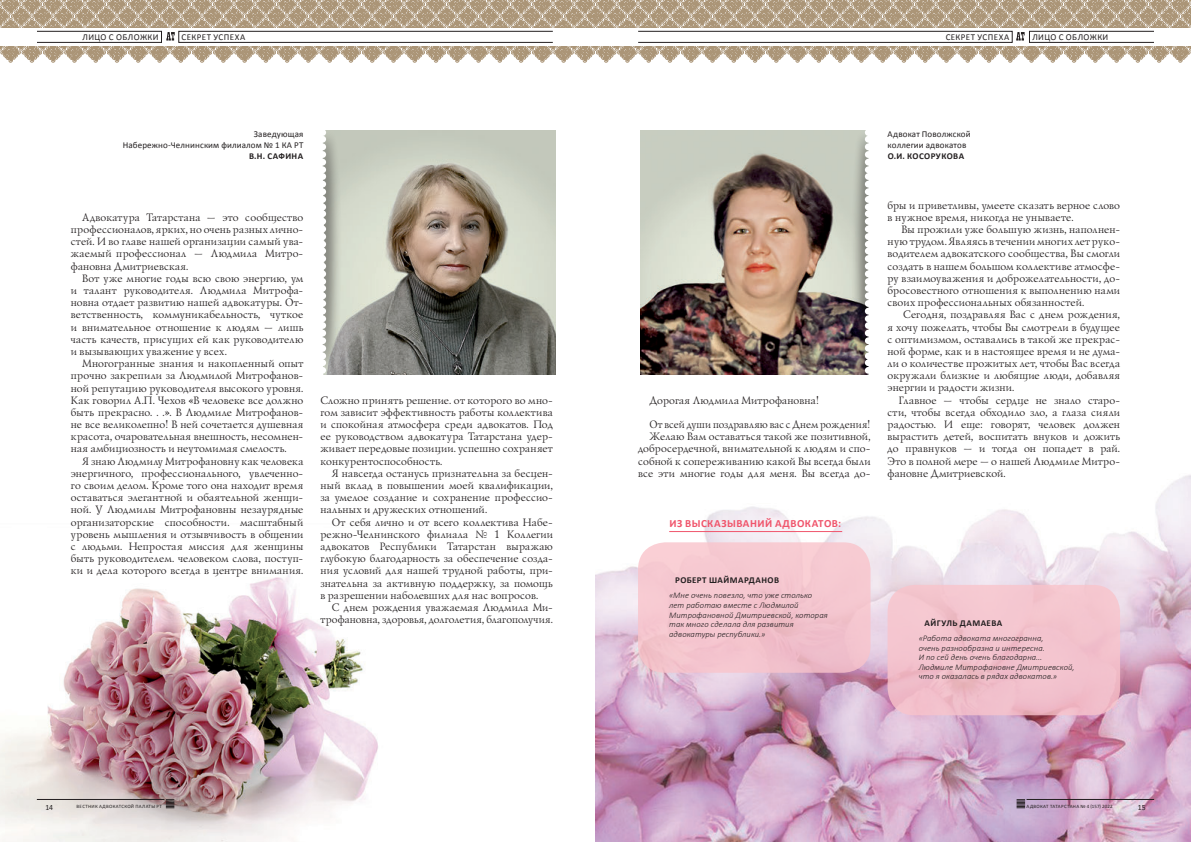
<style>
.page{position:relative;width:1191px;height:842px;background:#fff}
.page>*{position:absolute;margin:0;border:0;box-sizing:border-box;transform-origin:0 0}
.t1{font:11px/12.2px "Lazurski";letter-spacing:.015em;color:#231f20;text-align:justify}
.t2{font:11px/12.2px "Lazurski";letter-spacing:.015em;color:#231f20;text-align:right;scale:.96 1}
.t3{font:700 11px "Calibri";letter-spacing:.04em;color:#f0556c}
.t4{font:9px/11px "Calibri";letter-spacing:.015em;color:#231f20;text-align:right}
.t5{font:700 9px "Calibri";letter-spacing:.05em;color:#231f20}
.t6{font:9px "Calibri";letter-spacing:.04em;color:#231f20}
.t7{font:9px "Calibri";letter-spacing:.045em;color:#231f20}
.t8{font:italic 300 8.6px/9.6px "Calibri";letter-spacing:.005em;color:#231f20}
.t9{font:8px "Calibri";color:#231f20;scale:.96 1}
.t10{font:5px "Calibri";letter-spacing:.04em;color:#231f20}
.t11{font:5px "Calibri";letter-spacing:.06em;color:#231f20}
</style>
<div class="page">
<img style="left:0;top:575px;width:378px;height:267px">
<img style="left:326px;top:130px;width:230px;height:244px">
<div style="left:310px;top:129px;width:32px;height:244px;background:#231f20;opacity:.73"></div>
<svg style="left:310px;top:129px;width:16px;height:246px"></svg>
<hr style="left:37px;top:799px;width:127px;height:1px;background:#231f20">
<svg style="left:166px;top:799px;width:8px;height:9px"></svg>
<img style="left:595px;top:360px;width:596px;height:482px">
<div style="left:638px;top:542px;width:232px;height:131px;background:#f9c4cb;border-radius:27px"></div>
<div style="left:887px;top:585px;width:233px;height:130px;background:#f9c4cb;border-radius:27px"></div>
<hr style="left:669px;top:531px;width:173px;height:1px;background:#f0556c">
<img style="left:641px;top:130px;width:224px;height:244px">
<div style="left:850px;top:129px;width:32px;height:244px;background:#231f20;opacity:.74"></div>
<svg style="left:865px;top:129px;width:39px;height:287px"></svg>
<svg style="left:0;top:0;width:1191px;height:62px"></svg>
<div style="left:638px;top:31px;width:374px;height:12px;border:1px solid #231f20"></div>
<hr style="left:1026px;top:799px;width:128px;height:1px;background:#231f20">
<svg style="left:1016px;top:799px;width:9px;height:9px"></svg>
<p class="t6" style="left:83px;top:31px;width:78px">ЛИЦО С ОБЛОЖКИ</p>
<p class="t7" style="left:182px;top:31px;width:65px">СЕКРЕТ УСПЕХА</p>
<p class="t7" style="left:945px;top:31px;width:65px">СЕКРЕТ УСПЕХА</p>
<p class="t6" style="left:1032px;top:31px;width:78px">ЛИЦО С ОБЛОЖКИ</p>
<p class="t4" style="left:123px;top:129px;width:182px">Заведующая<br>Набережно-Челнинским филиалом № 1 КА РТ</p>
<p class="t5" style="left:249px;top:150px;width:56px">В.Н. САФИНА</p>
<p class="t4" style="left:887px;top:129px;width:85px;text-align:left">Адвокат Поволжской коллегии адвокатов</p>
<p class="t5" style="left:887px;top:150px;width:78px">О.И. КОСОРУКОВА</p>
<p class="t1" style="left:71px;top:211px;width:234px;text-indent:11px">Адвокатура Татарстана — это сообщество профессионалов, ярких, но очень разных лично&shy;стей. И во главе нашей организации самый ува&shy;жаемый профессионал — Людмила Митро&shy;фановна Дмитриевская.</p>
<p class="t1" style="left:71px;top:272px;width:234px;text-indent:11px">Вот уже многие годы всю свою энергию, ум и талант руководителя. Людмила Митрофа&shy;новна отдает развитию нашей адвокатуры. От&shy;ветственность, коммуникабельность, чуткое и внимательное отношение к людям — лишь часть качеств, присущих ей как руководителю и вызывающих уважение у всех.</p>
<p class="t1" style="left:71px;top:357px;width:234px;text-indent:11px">Многогранные знания и накопленный опыт прочно закрепили за Людмилой Митрофанов&shy;ной репутацию руководителя высокого уровня.<br>Как говорил А.П. Чехов «В человеке все должно быть прекрасно. . .». В Людмиле Митрофанов&shy;не все великолепно! В ней сочетается душевная красота, очаровательная внешность, несомнен&shy;ная амбициозность и неутомимая смелость.</p>
<p class="t1" style="left:71px;top:455px;width:234px;text-indent:11px">Я знаю Людмилу Митрофановну как человека энергичного, профессионального, увлеченно&shy;го своим делом. Кроме тoгo она находит время оставаться элегантной и обаятельной женщи&shy;ной. У Людмилы Митрофановны незаурядные организаторские способности. масштабный уровень мышления и отзывчивость в общении с людьми. Непростая миссия для женщины быть руководителем. человеком слова, поступ&shy;ки и дела которого всегда в центре внимания.</p>
<p class="t1" style="left:320px;top:394px;width:234px">Сложно принять решение. от которого во мно&shy;гом зависит эффективность работы коллектива и спокойная атмосфера среди адвокатов. Под ее руководством адвокатура Татарстана удер&shy;живает передовые позиции. успешно сохраняет конкурентоспособность.</p>
<p class="t1" style="left:320px;top:467px;width:234px;text-indent:11px">Я навсегда останусь признательна за бесцен&shy;ный вклад в повышении моей квалификации, за умелое создание и сохранение профессио&shy;нальных и дружеских отношений.</p>
<p class="t1" style="left:320px;top:516px;width:234px;text-indent:11px">От себя лично и от всего коллектива Набе&shy;режно-Челнинского филиала № 1 Коллегии адвокатов Республики Татарстан выражаю глубокую благодарность за обеспечение созда&shy;ния условий для нашей трудной работы, при&shy;знательна за активную поддержку, за помощь в разрешении наболевших для нас вопросов.</p>
<p class="t1" style="left:320px;top:601px;width:234px;text-align:right">С днем рождения уважаемая Людмила Ми&shy;трофановна, здоровья, долголетия, благополучия.</p>
<p class="t1" style="left:649px;top:394px;width:171px">Дорогая Людмила Митрофановна!</p>
<p class="t2" style="left:638px;top:418px;width:244px">От всей души поздравляю вас с Днем рождения!<br>Желаю Вам оставаться такой же позитивной, добросердечной, внимательной к людям и спо&shy;собной к сопереживанию какой Вы всегда были все эти многие годы для меня. Вы всегда до-</p>
<p class="t3" style="left:669px;top:516px;width:173px">ИЗ ВЫСКАЗЫВАНИЙ АДВОКАТОВ:</p>
<p class="t1" style="left:887px;top:199px;width:234px">бры и приветливы, умеете сказать верное слово в нужное время, никогда не унываете.</p>
<p class="t1" style="left:887px;top:223px;width:234px;text-indent:14px">Вы прожили уже большую жизнь, наполнен&shy;ную трудом. Являясь в течении многих лет руко&shy;водителем адвокатского сообщества, Вы смогли создать в нашем большом коллективе атмосфе&shy;ру взаимоуважения и доброжелательности, до&shy;бросовестного отношения к выполнению нами своих профессиональных обязанностей.</p>
<p class="t1" style="left:887px;top:308px;width:234px;text-indent:16px">Сегодня, поздравляя Вас с днем рождения, я хочу пожелать, чтобы Вы смотрели в будущее с оптимизмом, оставались в такой же прекрас&shy;ной форме, как и в настоящее время и не дума&shy;ли о количестве прожитых лет, чтобы Вас всегда окружали близкие и любящие люди, добавляя энергии и радости жизни.</p>
<p class="t1" style="left:887px;top:394px;width:234px;text-indent:11px">Главное — чтобы сердце не знало старо&shy;сти, чтобы всегда обходило зло, а глаза сияли радостью. И еще: говорят, человек должен вырастить детей, воспитать внуков и дожить до правнуков — и тогда он попадет в рай.<br>Это в полной мере — о нашей Людмиле Митро&shy;фановне Дмитриевской.</p>
<p class="t5" style="left:675px;top:574px;width:105px">РОБЕРТ ШАЙМАРДАНОВ</p>
<p class="t8" style="left:669px;top:591px;width:160px">«Мне очень повезло, что уже столько лет работаю вместе с Людмилой<br>Митрофановной Дмитриевской, которая так много сделала для развития адвокатуры республики.»</p>
<p class="t5" style="left:924px;top:617px;width:79px">АЙГУЛЬ ДАМАЕВА</p>
<p class="t8" style="left:918px;top:633px;width:157px">«Работа адвоката многогранна,<br>очень разнообразна и интересна.<br>И по сей день очень благодарна...<br>Людмиле Митрофановне Дмитриевской, что я оказалась в рядах адвокатов.»</p>
<p class="t9" style="left:45px;top:802px;width:10px">14</p>
<p class="t11" style="left:77px;top:804px;width:87px">ВЕСТНИК АДВОКАТСКОЙ ПАЛАТЫ РТ</p>
<p class="t10" style="left:1026px;top:804px;width:87px">АДВОКАТ ТАТАРСТАНА № 4 (157) 2022</p>
<p class="t9" style="left:1137px;top:802px;width:10px">15</p>
</div>
